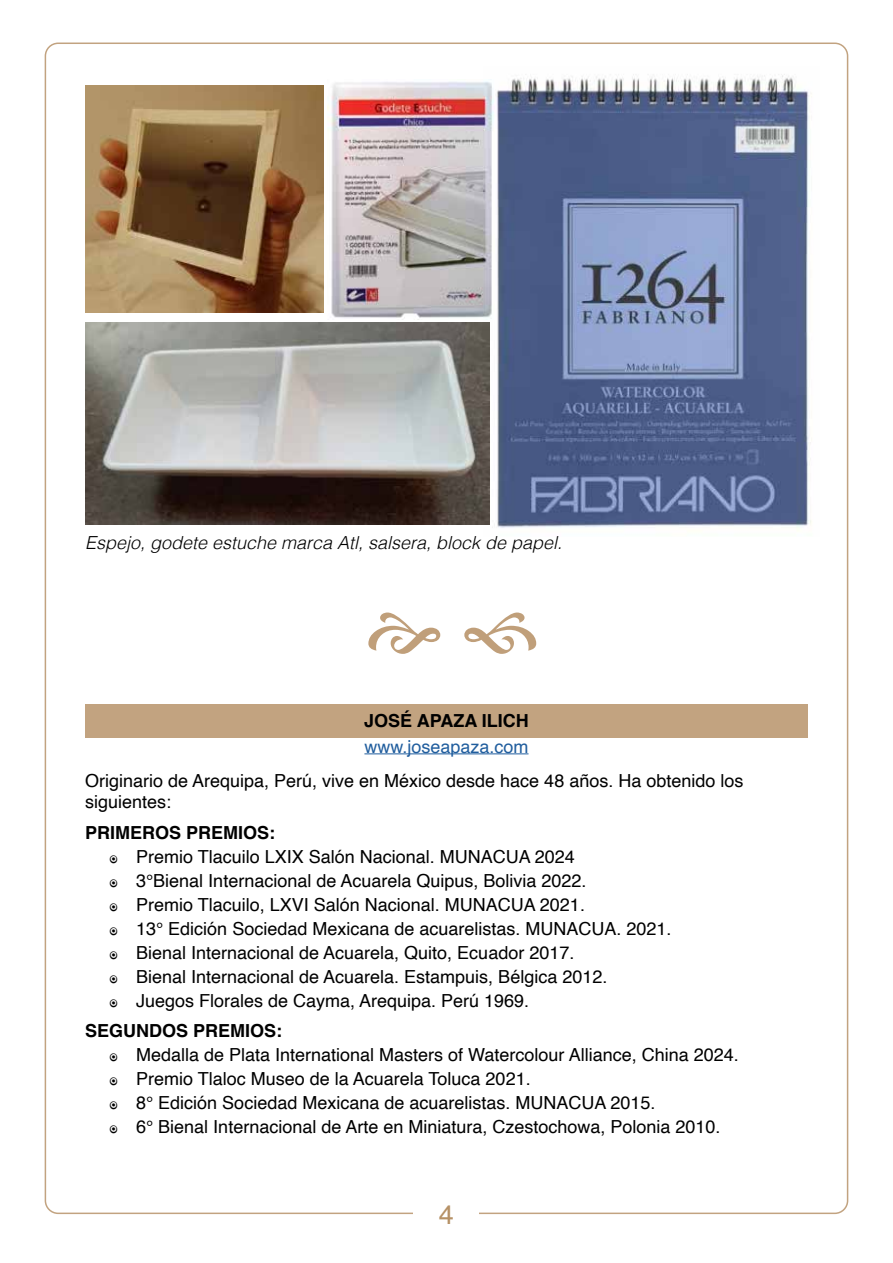
<style>
.page{position:relative;width:893px;height:1263px;background:#fff}
.page>*{position:absolute;margin:0;border:0;box-sizing:border-box;transform-origin:0 0}
.t1{font:27px "Helvetica";color:#b69166}
.t2{font:18px/24px "Helvetica";color:#000}
.t3{font:italic 300 18px "Helvetica";color:#000}
.t4{font:700 18px "Helvetica";color:#000}
.t5{font:18px "Helvetica";color:#215e9e}
</style>
<div class="page">
<div style="left:85px;top:705px;width:723px;height:33px;background:#c2a380"></div>
<hr style="left:364px;top:753px;width:164px;height:1px;background:#215e9e">
<img style="left:486px;top:74px;width:326px;height:457px">
<img style="left:328px;top:80px;width:166px;height:239px">
<img style="left:85px;top:85px;width:239px;height:228px">
<img style="left:85px;top:322px;width:404px;height:203px">
<svg style="left:368px;top:612px;width:168px;height:42px"></svg>
<p class="t3" style="left:85px;top:527px;width:479px">Espejo, godete estuche marca Atl, salsera, block de papel.</p>
<p class="t4" style="left:364px;top:709px;width:166px">JOSÉ APAZA ILICH</p>
<p class="t5" style="left:364px;top:732px;width:166px">www.joseapaza.com</p>
<p class="t2" style="left:85px;top:770px;width:660px;line-height:21.6px">Originario de Arequipa, Perú, vive en México desde hace 48 años. Ha obtenido los siguientes:</p>
<p class="t4" style="left:85px;top:821px;width:192px">PRIMEROS PREMIOS:</p>
<p class="t2" style="left:136px;top:845px;width:537px">Premio Tlacuilo LXIX Salón Nacional. MUNACUA 2024<br>3°Bienal Internacional de Acuarela Quipus, Bolivia 2022.<br>Premio Tlacuilo, LXVI Salón Nacional. MUNACUA 2021.<br>13° Edición Sociedad Mexicana de acuarelistas. MUNACUA. 2021.<br>Bienal Internacional de Acuarela, Quito, Ecuador 2017.<br>Bienal Internacional de Acuarela. Estampuis, Bélgica 2012.<br>Juegos Florales de Cayma, Arequipa. Perú 1969.</p>
<p class="t4" style="left:85px;top:1019px;width:199px">SEGUNDOS PREMIOS:</p>
<p class="t2" style="left:136px;top:1043px;width:604px">Medalla de Plata International Masters of Watercolour Alliance, China 2024.<br>Premio Tlaloc Museo de la Acuarela Toluca 2021.<br>8° Edición Sociedad Mexicana de acuarelistas. MUNACUA 2015.<br>6° Bienal Internacional de Arte en Miniatura, Czestochowa, Polonia 2010.</p>
<h1 class="t1" style="left:439px;top:1193px;width:17px">4</h1>
</div>
